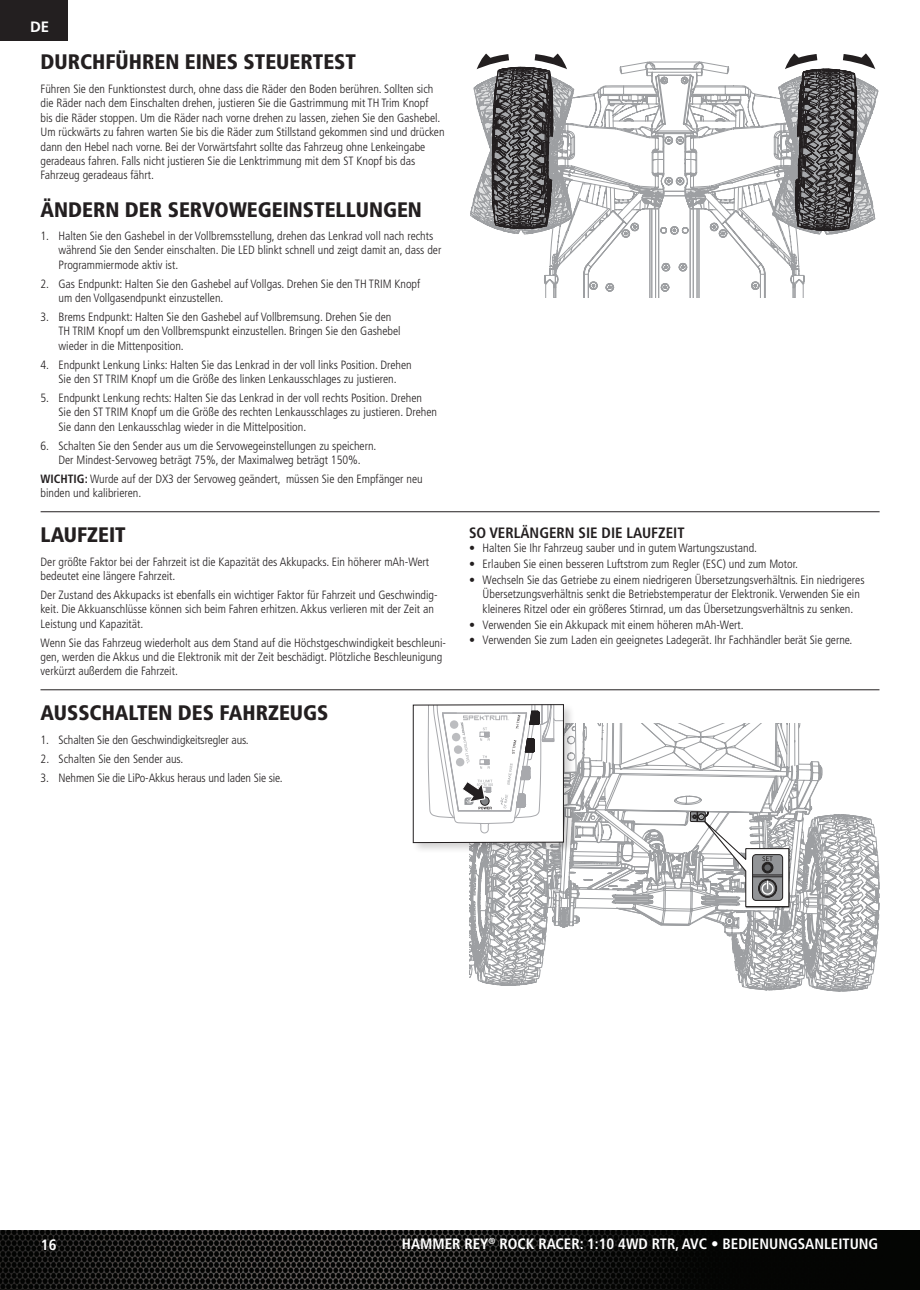
<style>
.page{position:relative;width:920px;height:1290px;background:#fff}
.page>*{position:absolute;margin:0;border:0;box-sizing:border-box;transform-origin:0 0}
.t1{font:900 condensed 21px "Frutiger LT Std";color:#231f20}
.t2{font:700 condensed 15px "Frutiger LT Std";color:#fff}
.subheader{font:700 condensed 15px "Frutiger LT Std";color:#231f20}
.t3{font:700 15px "Frutiger LT Std";color:#fff}
.Body{font:300 condensed 12px/14.4px "Frutiger LT Std";color:#231f20}
.s1{font-weight:700}
</style>
<div class="page">
<div style="left:0;top:0;width:68px;height:40px;background:#231f20"></div>
<img style="left:0;top:1230px;width:920px;height:60px">
<hr style="left:40px;top:689px;width:839px;height:1px;background:#231f20">
<hr style="left:41px;top:511px;width:839px;height:1px;background:#231f20">
<svg style="left:398px;top:511px;width:198px;height:779px"></svg>
<svg style="left:436px;top:1193px;width:104px;height:97px;background:#3b3b3a"></svg>
<svg style="left:453px;top:1193px;width:108px;height:32px"></svg>
<svg style="left:428px;top:53px;width:452px;height:1140px"></svg>
<p class="t3" style="left:30px;top:18px;width:21px">DE</p>
<p class="t1" style="left:40px;top:50px;width:317px">DURCHFÜHREN EINES STEUERTEST</p>
<p class="Body" style="left:40px;top:82px;width:406px">Führen Sie den Funktionstest durch, ohne dass die Räder den Boden berühren. Sollten sich die Räder nach dem Einschalten drehen, justieren Sie die Gastrimmung mit TH Trim Knopf<br>bis die Räder stoppen. Um die Räder nach vorne drehen zu lassen, ziehen Sie den Gashebel.<br>Um rückwärts zu fahren warten Sie bis die Räder zum Stillstand gekommen sind und drücken dann den Hebel nach vorne. Bei der Vorwärtsfahrt sollte das Fahrzeug ohne Lenkeingabe geradeaus fahren. Falls nicht justieren Sie die Lenktrimmung mit dem ST Knopf bis das Fahrzeug geradeaus fährt.</p>
<p class="t1" style="left:40px;top:197px;width:383px">ÄNDERN DER SERVOWEGEINSTELLUNGEN</p>
<p class="Body" style="left:58px;top:229px;width:384px;text-indent:-18px">1. Halten Sie den Gashebel in der Vollbremsstellung, drehen das Lenkrad voll nach rechts während Sie den Sender einschalten. Die LED blinkt schnell und zeigt damit an, dass der<br>Programmiermode aktiv ist.</p>
<p class="Body" style="left:58px;top:276px;width:363px;text-indent:-18px">2. Gas Endpunkt: Halten Sie den Gashebel auf Vollgas. Drehen Sie den TH TRIM Knopf um den Vollgasendpunkt einzustellen.</p>
<p class="Body" style="left:58px;top:310px;width:344px;text-indent:-18px">3. Brems Endpunkt: Halten Sie den Gashebel auf Vollbremsung. Drehen Sie den<br>TH TRIM Knopf um den Vollbremspunkt einzustellen. Bringen Sie den Gashebel wieder in die Mittenposition.</p>
<p class="Body" style="left:40px;top:357px;width:373px;text-align:center">4. Endpunkt Lenkung Links: Halten Sie das Lenkrad in der voll links Position. Drehen<br>Sie den ST TRIM Knopf um die Größe des linken Lenkausschlages zu justieren.</p>
<p class="Body" style="left:58px;top:391px;width:380px;text-indent:-18px">5. Endpunkt Lenkung rechts: Halten Sie das Lenkrad in der voll rechts Position. Drehen<br>Sie den ST TRIM Knopf um die Größe des rechten Lenkausschlages zu justieren. Drehen<br>Sie dann den Lenkausschlag wieder in die Mittelposition.</p>
<p class="Body" style="left:40px;top:438px;width:337px;text-align:center">6. Schalten Sie den Sender aus um die Servowegeinstellungen zu speichern.<br>Der Mindest-Servoweg beträgt 75%, der Maximalweg beträgt 150%.</p>
<p class="Body" style="left:40px;top:472px;width:384px"><span class="s1">WICHTIG:</span> Wurde auf der DX3 der Servoweg geändert, müssen Sie den Empfänger neu binden und kalibrieren.</p>
<p class="t1" style="left:41px;top:522px;width:87px">LAUFZEIT</p>
<p class="Body" style="left:41px;top:554px;width:390px">Der größte Faktor bei der Fahrzeit ist die Kapazität des Akkupacks. Ein höherer mAh-Wert bedeutet eine längere Fahrzeit.</p>
<p class="Body" style="left:41px;top:588px;width:399px">Der Zustand des Akkupacks ist ebenfalls ein wichtiger Faktor für Fahrzeit und Geschwindig&shy;keit. Die Akkuanschlüsse können sich beim Fahren erhitzen. Akkus verlieren mit der Zeit an<br>Leistung und Kapazität.</p>
<p class="Body" style="left:41px;top:635px;width:407px">Wenn Sie das Fahrzeug wiederholt aus dem Stand auf die Höchstgeschwindigkeit beschleuni&shy;gen, werden die Akkus und die Elektronik mit der Zeit beschädigt. Plötzliche Beschleunigung verkürzt außerdem die Fahrzeit.</p>
<p class="t1" style="left:41px;top:700px;width:289px">AUSSCHALTEN DES FAHRZEUGS</p>
<p class="Body" style="left:41px;top:733px;width:210px">1. Schalten Sie den Geschwindigkeitsregler aus.</p>
<p class="Body" style="left:41px;top:752px;width:144px">2. Schalten Sie den Sender aus.</p>
<p class="Body" style="left:41px;top:771px;width:243px">3. Nehmen Sie die LiPo-Akkus heraus und laden Sie sie.</p>
<p class="subheader" style="left:469px;top:523px;width:217px">SO VERLÄNGERN SIE DIE LAUFZEIT</p>
<p class="Body" style="left:469px;top:541px;width:290px">• Halten Sie Ihr Fahrzeug sauber und in gutem Wartungszustand.</p>
<p class="Body" style="left:469px;top:557px;width:330px">• Erlauben Sie einen besseren Luftstrom zum Regler (ESC) und zum Motor.</p>
<p class="Body" style="left:483px;top:573px;width:384px;text-indent:-14px">• Wechseln Sie das Getriebe zu einem niedrigeren Übersetzungsverhältnis. Ein niedrigeres<br>Übersetzungsverhältnis senkt die Betriebstemperatur der Elektronik. Verwenden Sie ein kleineres Ritzel oder ein größeres Stirnrad, um das Übersetzungsverhältnis zu senken.</p>
<p class="Body" style="left:469px;top:617px;width:276px">• Verwenden Sie ein Akkupack mit einem höheren mAh-Wert.</p>
<p class="Body" style="left:469px;top:633px;width:385px">• Verwenden Sie zum Laden ein geeignetes Ladegerät. Ihr Fachhändler berät Sie gerne.</p>
<p class="t2" style="left:41px;top:1236px;width:17px">16</p>
<p class="t2" style="left:402px;top:1235px;width:478px">HAMMER REY<sup>®</sup> ROCK RACER: 1:10 4WD RTR, AVC • BEDIENUNGSANLEITUNG</p>
</div>
